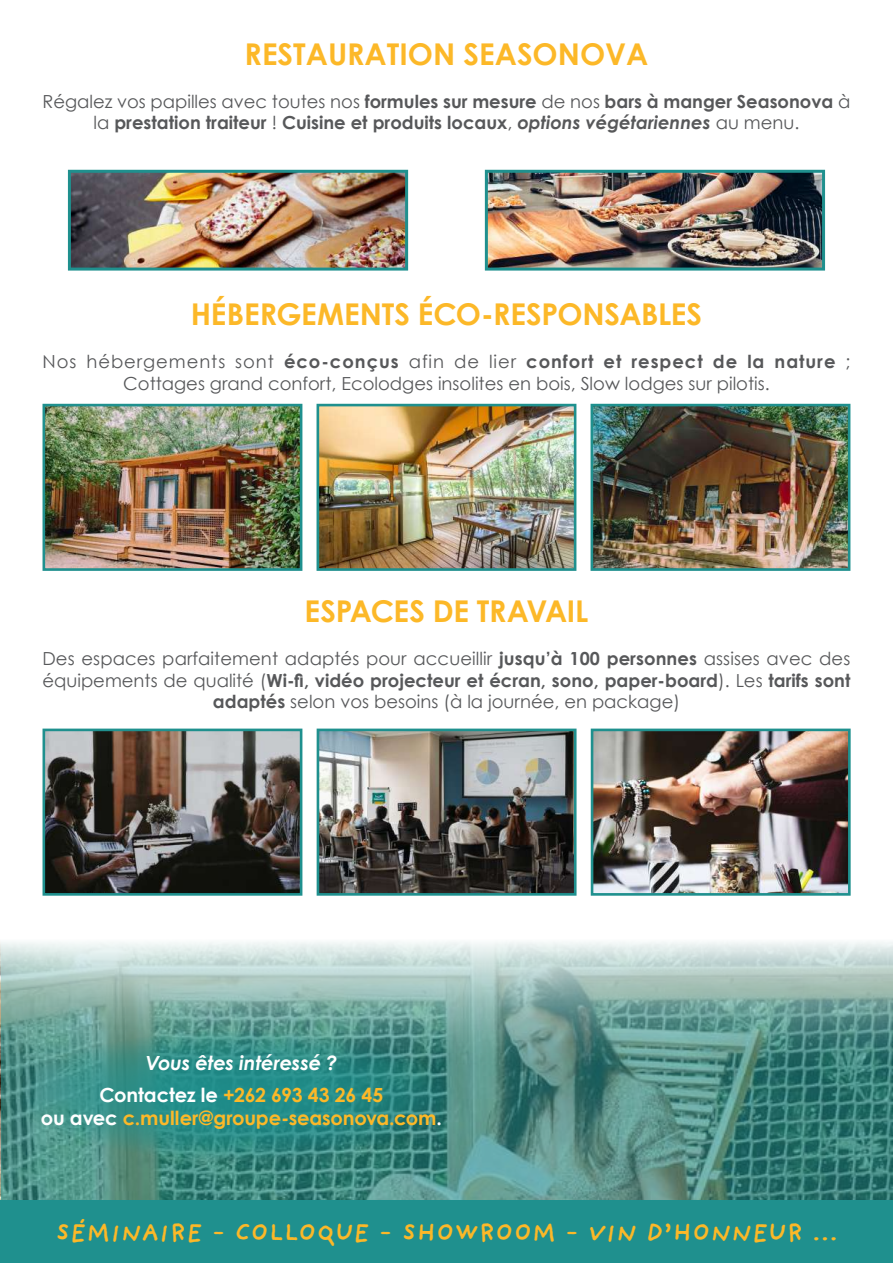
<style>
.page{position:relative;width:893px;height:1263px;background:#fff}
.page>*{position:absolute;margin:0;border:0;box-sizing:border-box;transform-origin:0 0}
.t1{font:700 30px "Century Gothic";color:#fcb828}
.t2{font:700 25.5px "Providence Sans";letter-spacing:.005em;color:#fcb828}
.t3{font:italic 700 19.5px/32px "Century Gothic";letter-spacing:-.01em;color:#fff;text-align:center}
.t4{font:700 19.5px "Century Gothic";letter-spacing:-.01em;color:#fcb828}
.t5{font:18px/21.6px "Century Gothic";color:#57585a;text-align:center}
.t6{font:700 18px/21.6px "Century Gothic";color:#57585a;text-align:center}
.s1{font-weight:400}
.s2{font-style:italic}
.s3{font-weight:700}
.s4{font-style:normal}
.s5{font-style:normal;color:#fcb828}
.s6{color:#fff}
</style>
<div class="page">
<img style="left:72px;top:174px;width:332px;height:93px">
<div style="left:68px;top:170px;width:340px;height:101px;border:3px solid #1f908e"></div>
<img style="left:489px;top:174px;width:332px;height:93px">
<div style="left:485px;top:170px;width:340px;height:101px;border:3px solid #1f908e"></div>
<img style="left:47px;top:408px;width:251px;height:159px">
<div style="left:43px;top:404px;width:259px;height:167px;border:3px solid #1f908e"></div>
<img style="left:595px;top:408px;width:251px;height:159px">
<div style="left:591px;top:404px;width:259px;height:167px;border:3px solid #1f908e"></div>
<img style="left:321px;top:408px;width:251px;height:159px">
<div style="left:317px;top:404px;width:259px;height:167px;border:3px solid #1f908e"></div>
<img style="left:47px;top:733px;width:251px;height:159px">
<div style="left:43px;top:729px;width:259px;height:167px;border:3px solid #1f908e"></div>
<img style="left:321px;top:733px;width:251px;height:159px">
<div style="left:317px;top:729px;width:259px;height:167px;border:3px solid #1f908e"></div>
<img style="left:595px;top:733px;width:252px;height:159px">
<div style="left:591px;top:729px;width:260px;height:167px;border:3px solid #1f908e"></div>
<svg style="left:1px;top:942px;width:891px;height:258px;background:#70a29a"></svg>
<div style="left:0;top:1200px;width:893px;height:63px;background:#1f908e"></div>
<svg style="left:17px;top:1030px;width:439px;height:131px;background:#328b85"></svg>
<h1 class="t1" style="left:245px;top:31px;width:405px">RESTAURATION SEASONOVA</h1>
<p class="t6" style="left:43px;top:90px;width:809px"><span class="s1">Régalez vos papilles avec toutes nos</span> formules sur mesure <span class="s1">de nos</span> bars à manger Seasonova <span class="s1">à la</span> prestation traiteur <span class="s1">!</span> Cuisine et produits locaux<span class="s1">,</span> <span class="s2">options végétariennes</span> <span class="s1">au menu.</span></p>
<h1 class="t1" style="left:191px;top:292px;width:513px">HÉBERGEMENTS ÉCO-RESPONSABLES</h1>
<p class="t5" style="left:43px;top:351px;width:809px">Nos hébergements sont <span class="s3">éco-conçus</span> afin de lier <span class="s3">confort et respect de la nature</span> ;<br>Cottages grand confort, Ecolodges insolites en bois, Slow lodges sur pilotis.</p>
<h1 class="t1" style="left:305px;top:588px;width:285px">ESPACES DE TRAVAIL</h1>
<p class="t5" style="left:43px;top:647px;width:809px">Des espaces parfaitement adaptés pour accueillir <span class="s3">jusqu’à 100 personnes</span> assises avec des équipements de qualité (<span class="s3">Wi-fi, vidéo projecteur et écran, sono, paper-board</span>). Les <span class="s3">tarifs sont adaptés</span> selon vos besoins (à la journée, en package)</p>
<p class="t3" style="left:100px;top:1046px;width:285px">Vous êtes intéressé ?<br><span class="s4">Contactez le</span> <span class="s5">+262 693 43 26 45</span></p>
<p class="t4" style="left:41px;top:1103px;width:403px"><span class="s6">ou avec</span> c.muller@groupe-seasonova.com<span class="s6">.</span></p>
<h2 class="t2" style="left:55px;top:1217px;width:783px">SÉMINAIRE - COLLOQUE - SHOWROOM - VIN D’HONNEUR ...</h2>
</div>
